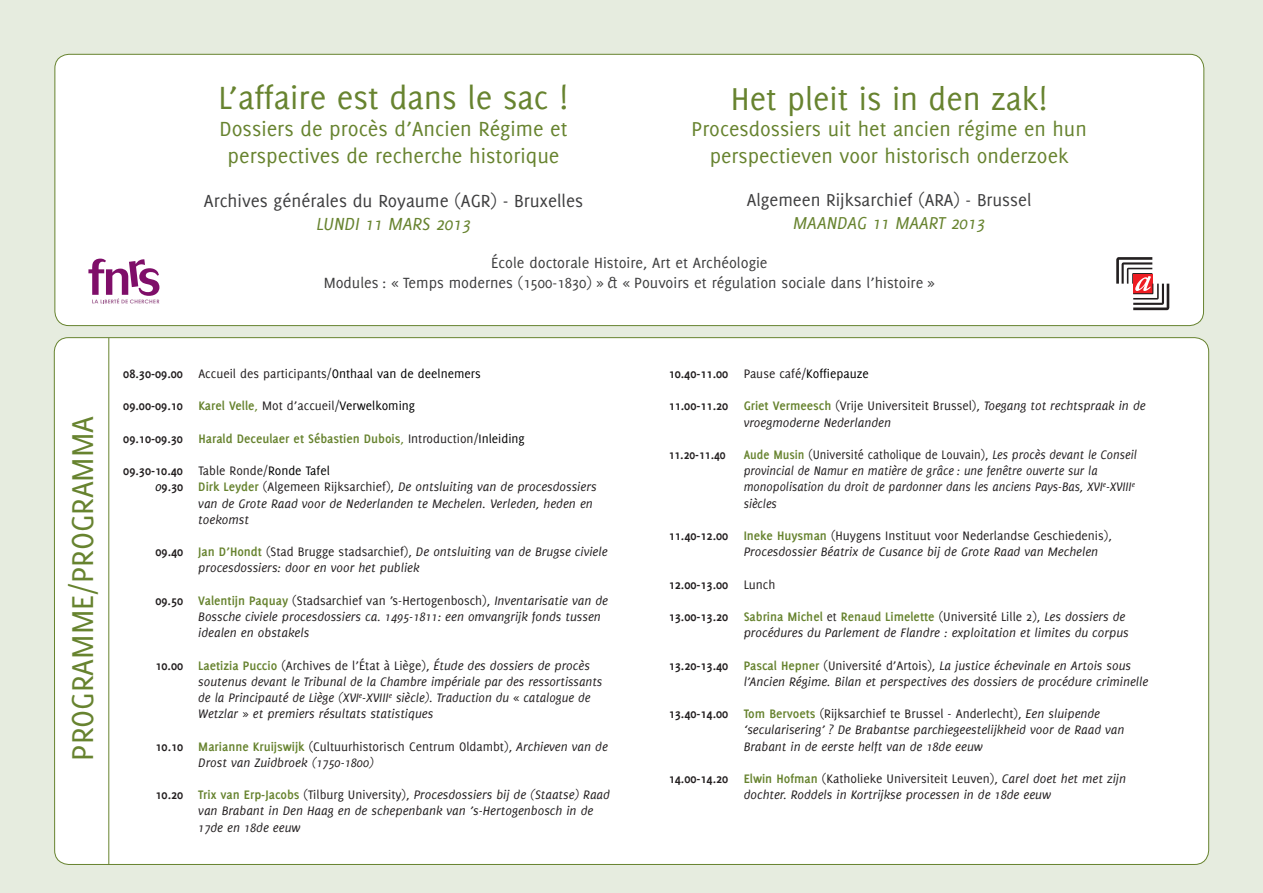
<style>
.page{position:relative;width:1263px;height:893px;background:#e6ecdf}
.page>*{position:absolute;margin:0;border:0;box-sizing:border-box;transform-origin:0 0}
.t1{font:35.1px "Delicious";color:#67832f}
.t2{font:34.65px "Delicious";color:#67832f}
.t3{font:33px "Delicious";color:#67832f}
.t4{font:22.35px/26.8px "Delicious";color:#67832f;text-align:center}
.t5{font:22.05px/26.4px "Delicious";color:#67832f;text-align:center}
.t6{font:19.2px "Delicious";color:#3e3e3f}
.t7{font:italic 19.2px "Delicious";color:#67832f}
.t8{font:18.9px "Delicious";color:#3e3e3f}
.t9{font:italic 18.9px "Delicious";color:#67832f}
.t10{font:16.2px/19.5px "Delicious";color:#3e3e3f;text-align:center}
.t11{font:italic 13.5px/16.2px "Delicious";color:#231f20}
.t12{font:italic 13.5px/16.2px "Delicious";color:#231f20;scale:.95 1}
.t13{font:13.5px "Delicious";color:#231f20}
.t14{font:700 13.5px "Delicious";color:#231f20}
.t15{font:700 13.5px "Delicious";color:#67832f}
.t16{font:700 13.5px "Delicious";color:#231f20;scale:.95 1}
.s1{font-weight:700}
.s2{color:#000001}
.s3{font-weight:700;color:#67832f}
.s4{color:#67832f}
.s5{color:#231f20}
.s6{font-weight:400}
.s7{font-weight:400;color:#231f20}
.s8{font-weight:400;color:#000001}
.s9{font-weight:700;font-style:normal}
.s10{font-weight:700;font-style:normal;color:#67832f}
.s11{font-style:normal}
</style>
<div class="page">
<div style="left:55px;top:54px;width:1149px;height:272px;background:#fff;border-radius:14px"></div>
<div style="left:54px;top:338px;width:1155px;height:526px;background:#fff;border-radius:14px"></div>
<svg style="left:88px;top:259px;width:71px;height:44px"></svg>
<svg style="left:1116px;top:257px;width:53px;height:53px"></svg>
<hr style="left:108px;top:338px;width:1px;height:527px;background:#67832f">
<h1 class="t1" style="left:218px;top:78px;width:351px">L’affaire est dans le sac !</h1>
<h3 class="t4" style="left:219px;top:115px;width:350px">Dossiers de procès d’Ancien Régime et perspectives de recherche historique</h3>
<h3 class="t6" style="left:204px;top:190px;width:381px">Archives générales du Royaume (AGR) - Bruxelles</h3>
<h3 class="t7" style="left:316px;top:213px;width:84px">Lundi 11 mars</h3>
<h3 class="t7" style="left:436px;top:213px;width:36px">2013</h3>
<h2 class="t2" style="left:731px;top:79px;width:318px">Het pleit is in den zak!</h2>
<h3 class="t5" style="left:691px;top:116px;width:397px">Procesdossiers uit het ancien régime en hun perspectieven voor historisch onderzoek</h3>
<h3 class="t8" style="left:747px;top:190px;width:286px">Algemeen Rijksarchief (ARA) - Brussel</h3>
<h3 class="t9" style="left:793px;top:212px;width:26px">Maandag</h3>
<h3 class="t9" style="left:873px;top:212px;width:34px">11 maart</h3>
<h3 class="t9" style="left:951px;top:212px;width:36px">2013</h3>
<p class="t10" style="left:324px;top:253px;width:613px">École doctorale Histoire, Art et Archéologie<br>Modules : « Temps modernes (1500-1830) » &amp; « Pouvoirs et régulation sociale dans l’histoire »</p>
<h3 class="t3" style="left:64px;top:761px;width:346px;rotate:-90deg">PROGRAMME/PROGRAMMA</h3>
<p class="t13" style="left:123px;top:366px;width:359px"><span class="s1">08.30-09.00</span> Accueil des participants/<span class="s2">Onthaal van de deelnemers</span></p>
<p class="t13" style="left:123px;top:398px;width:293px"><span class="s1">09.00-09.10</span> <span class="s3">Karel Velle</span><span class="s4">,</span> Mot d’accueil/<span class="s2">Verwelkoming</span></p>
<p class="t15" style="left:123px;top:431px;width:403px"><span class="s5">09.10-09.30</span> Harald Deceulaer et Sébastien Dubois<span class="s6">,</span> <span class="s7">Introduction/</span><span class="s8">Inleiding</span></p>
<p class="t14" style="left:123px;top:463px;width:208px">09.30-10.40 <span class="s6">Table Ronde/</span><span class="s8">Ronde Tafel</span></p>
<p class="t11" style="left:156px;top:479px;width:443px"><span class="s2">0</span><span class="s9">9.30</span> <span class="s10">Dirk Leyder</span> <span class="s11">(Algemeen Rijksarchief),</span> De ontsluiting van de procesdossiers</p>
<p class="t11" style="left:198px;top:495px;width:396px">van de Grote Raad voor de Nederlanden te Mechelen. Verleden, heden en</p>
<p class="t11" style="left:198px;top:511px;width:52px">toekomst</p>
<p class="t11" style="left:198px;top:544px;width:411px;text-indent:-43px"><span class="s9">09.40</span> <span class="s10">Jan D’Hondt</span> <span class="s11">(Stad Brugge stadsarchief),</span> De ontsluiting van de Brugse civiele procesdossiers: door en voor het publiek</p>
<p class="t11" style="left:198px;top:592px;width:411px;text-indent:-43px"><span class="s9">09.50</span> <span class="s10">Valentijn Paquay</span> <span class="s11">(Stadsarchief van ’s-Hertogenbosch),</span> Inventarisatie van de<br>Bossche civiele procesdossiers ca. 1495-1811: een omvangrijk fonds tussen idealen en obstakels</p>
<p class="t11" style="left:198px;top:657px;width:405px;text-indent:-43px"><span class="s9">10.00</span> <span class="s10">Laetizia Puccio</span> <span class="s11">(Archives de l’État à Liège),</span> Étude des dossiers de procès soutenus devant le Tribunal de la Chambre impériale par des ressortissants de la Principauté de Liège (XVI<sup>e</sup>-XVIII<sup>e</sup> siècle). Traduction du « catalogue de Wetzlar » et premiers résultats statistiques</p>
<p class="t11" style="left:198px;top:738px;width:411px;text-indent:-43px"><span class="s9">10.10</span> <span class="s10">Marianne Kruijswijk</span> <span class="s11">(Cultuurhistorisch Centrum Oldambt),</span> Archieven van de<br>Drost van Zuidbroek (1750-1800)</p>
<p class="t11" style="left:198px;top:787px;width:413px;text-indent:-43px"><span class="s9">10.20</span> <span class="s10">Trix van Erp-Jacobs</span> <span class="s11">(Tilburg University),</span> Procesdossiers bij de (Staatse) Raad van Brabant in Den Haag en de schepenbank van ’s-Hertogenbosch in de<br>17de en 18de eeuw</p>
<p class="t14" style="left:669px;top:366px;width:202px">10.40-11.00 <span class="s6">Pause café/</span><span class="s8">Koffiepauze</span></p>
<p class="t11" style="left:744px;top:398px;width:403px;text-indent:-75px"><span class="s9">11.00-11.20</span> <span class="s10">Griet Vermeesch</span> <span class="s11">(Vrije Universiteit Brussel),</span> Toegang tot rechtspraak in de vroegmoderne Nederlanden</p>
<p class="t16" style="left:669px;top:447px;width:62px">11.20-11.40</p>
<p class="t12" style="left:744px;top:446px;width:415px"><span class="s10">Aude Musin</span> <span class="s11">(Université catholique de Louvain),</span> Les procès devant le Conseil provincial de Namur en matière de grâce : une fenêtre ouverte sur la monopolisation du droit de pardonner dans les anciens Pays-Bas, XVI<sup>e</sup>-XVIII<sup>e </sup>siècles</p>
<p class="t11" style="left:744px;top:527px;width:370px;text-indent:-75px"><span class="s9">11.40-12.00</span> <span class="s10">Ineke Huysman</span> <span class="s11">(Huygens Instituut voor Nederlandse Geschiedenis),<br></span>Procesdossier Béatrix de Cusance bij de Grote Raad van Mechelen</p>
<p class="t14" style="left:669px;top:576px;width:108px">12.00-13.00 <span class="s6">Lunch</span></p>
<p class="t11" style="left:669px;top:608px;width:462px;text-align:right"><span class="s9">13.00-13.20</span> <span class="s10">Sabrina Michel</span> <span class="s11">et</span> <span class="s10">Renaud Limelette</span> <span class="s11">(Université Lille 2),</span> Les dossiers de procédures du Parlement de Flandre : exploitation et limites du corpus</p>
<p class="t11" style="left:744px;top:657px;width:406px;text-indent:-75px"><span class="s9">13.20-13.40</span> <span class="s10">Pascal Hepner</span> <span class="s11">(Université d’Artois),</span> La justice échevinale en Artois sous l’Ancien Régime. Bilan et perspectives des dossiers de procédure criminelle</p>
<p class="t11" style="left:744px;top:706px;width:382px;text-indent:-75px"><span class="s9">13.40-14.00</span> <span class="s10">Tom Bervoets</span> <span class="s11">(Rijksarchief te Brussel - Anderlecht),</span> Een sluipende ‘secularisering’ ? De Brabantse parchiegeestelijkheid voor de Raad van<br>Brabant in de eerste helft van de 18de eeuw</p>
<p class="t11" style="left:669px;top:770px;width:459px;text-align:center"><span class="s9">14.00-14.20</span> <span class="s10">Elwin Hofman</span> <span class="s11">(Katholieke Universiteit Leuven),</span> Carel doet het met zijn dochter. Roddels in Kortrijkse processen in de 18de eeuw</p>
</div>
